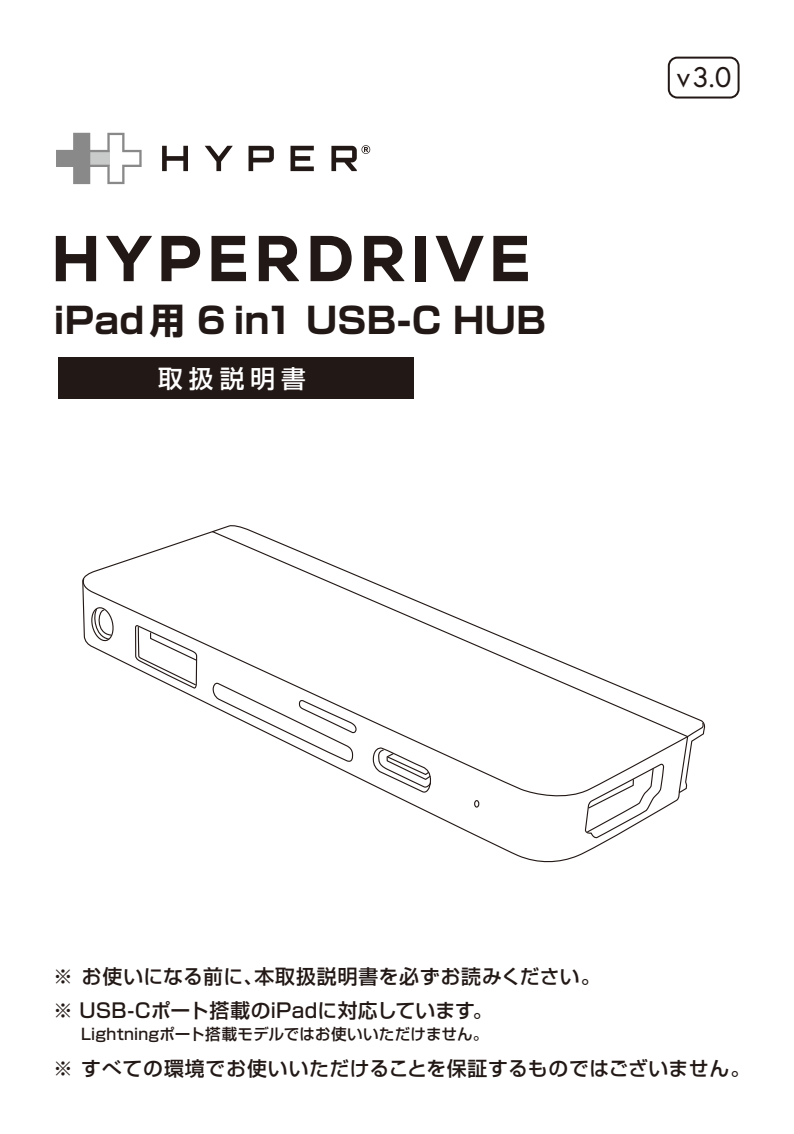
<style>
.page{position:relative;width:794px;height:1134px;background:#fff}
.page>*{position:absolute;margin:0;border:0;box-sizing:border-box;transform-origin:0 0}
.t1{font:700 36px "Shin Go Pro";letter-spacing:.005em;color:#221815}
.t2{font:28.4px "Europa";color:#221815}
.t3{font:500 24.8px "Shin Go Pro";letter-spacing:.245em;color:#fff}
.t4{font:500 20px "Shin Go Pro";letter-spacing:.02em;color:#221815}
.t5{font:500 15.6px "Shin Go Pro";letter-spacing:.015em;color:#221815}
</style>
<div class="page">
<div style="left:58px;top:358px;width:356px;height:41px;background:#221815"></div>
<div style="left:668px;top:57px;width:71px;height:42px;border:2px solid #221815;border-radius:8px"></div>
<svg style="left:162px;top:146px;width:26px;height:25px"></svg>
<svg style="left:205px;top:146px;width:28px;height:25px"></svg>
<svg style="left:248px;top:146px;width:26px;height:25px"></svg>
<svg style="left:290px;top:146px;width:24px;height:25px"></svg>
<svg style="left:331px;top:145px;width:39px;height:26px"></svg>
<svg style="left:56px;top:133px;width:86px;height:51px"></svg>
<svg style="left:56px;top:236px;width:40px;height:45px"></svg>
<svg style="left:106px;top:236px;width:46px;height:45px"></svg>
<svg style="left:161px;top:236px;width:39px;height:45px"></svg>
<svg style="left:211px;top:236px;width:35px;height:45px"></svg>
<svg style="left:259px;top:236px;width:40px;height:45px"></svg>
<svg style="left:310px;top:236px;width:42px;height:45px"></svg>
<svg style="left:364px;top:236px;width:40px;height:45px"></svg>
<div style="left:416px;top:236px;width:10px;height:45px;background:#221815"></div>
<svg style="left:435px;top:236px;width:49px;height:45px"></svg>
<svg style="left:493px;top:236px;width:35px;height:45px"></svg>
<svg style="left:83px;top:525px;width:622px;height:338px"></svg>
<svg style="left:82px;top:578px;width:622px;height:223px"></svg>
<svg style="left:371px;top:746px;width:61px;height:49px"></svg>
<svg style="left:212px;top:681px;width:145px;height:83px"></svg>
<svg style="left:134px;top:625px;width:64px;height:65px"></svg>
<svg style="left:89px;top:605px;width:25px;height:38px"></svg>
<div style="left:474px;top:800px;width:5px;height:8px;border:1px solid #221815;border-radius:50%"></div>
<svg style="left:584px;top:763px;width:80px;height:75px"></svg>
<h1 class="t1" style="left:54px;top:292px;width:493px">iPad用 6 in1 USB-C HUB</h1>
<p class="t3" style="left:158px;top:358px;width:149px">取扱説明書</p>
<h2 class="t2" style="left:676px;top:59px;width:56px">v3.0</h2>
<p class="t4" style="left:53px;top:959px;width:549px">※ お使いになる前に、本取扱説明書を必ずお読みください。</p>
<p class="t4" style="left:53px;top:994px;width:441px">※ USB-Cポート搭載のiPadに対応しています。</p>
<p class="t5" style="left:81px;top:1021px;width:409px">Lightningポート搭載モデルではお使いいただけません。</p>
<p class="t4" style="left:53px;top:1052px;width:698px">※ すべての環境でお使いいただけることを保証するものではございません。</p>
</div>
